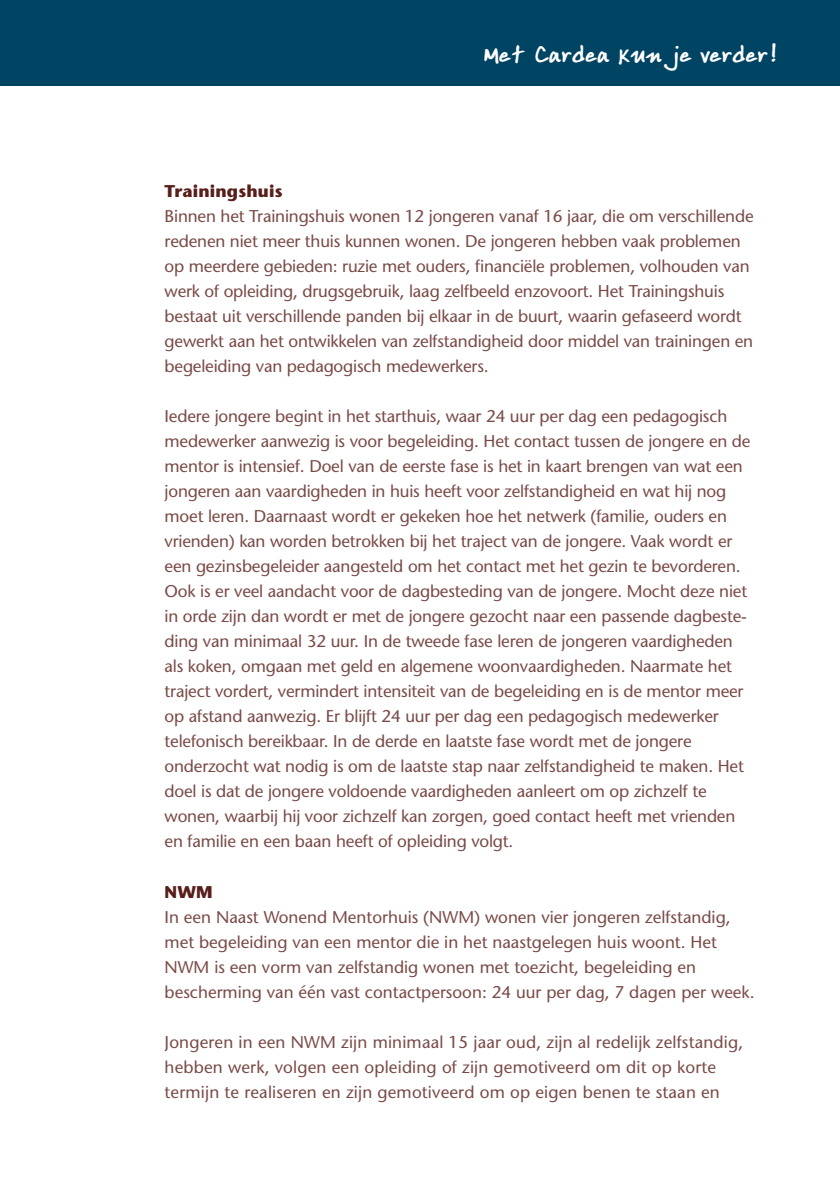
<style>
.page{position:relative;width:840px;height:1191px;background:#fff}
.page>*{position:absolute;margin:0;border:0;box-sizing:border-box;transform-origin:0 0}
.t1{font:700 24px "Ardleys Hand";letter-spacing:.01em;color:#fff}
.t2{font:17px/25px "Stone Sans";letter-spacing:-.01em;color:#794b47}
.t3{font:17px/25px "Stone Sans";letter-spacing:.01em;color:#794b47}
.t4{font:700 17px "Stone Sans";letter-spacing:.01em;color:#581e19}
</style>
<div class="page">
<div style="left:0;top:0;width:839px;height:85px;background:#004464"></div>
<h1 class="t1" style="left:482px;top:40px;width:295px">Met Cardea kun je verder!</h1>
<p class="t4" style="left:164px;top:180px;width:119px">Trainingshuis</p>
<p class="t2" style="left:164px;top:203px;width:590px">Binnen het Trainingshuis wonen 12 jongeren vanaf 16 jaar, die om verschillende redenen niet meer thuis kunnen wonen. De jongeren hebben vaak problemen op meerdere gebieden: ruzie met ouders, financiële problemen, volhouden van werk of opleiding, drugsgebruik, laag zelfbeeld enzovoort. Het Trainingshuis bestaat uit verschillende panden bij elkaar in de buurt, waarin gefaseerd wordt gewerkt aan het ontwikkelen van zelfstandigheid door middel van trainingen en begeleiding van pedagogisch medewerkers.</p>
<p class="t2" style="left:164px;top:403px;width:587px">Iedere jongere begint in het starthuis, waar 24 uur per dag een pedagogisch medewerker aanwezig is voor begeleiding. Het contact tussen de jongere en de mentor is intensief. Doel van de eerste fase is het in kaart brengen van wat een jongeren aan vaardigheden in huis heeft voor zelfstandigheid en wat hij nog moet leren. Daarnaast wordt er gekeken hoe het netwerk (familie, ouders en vrienden) kan worden betrokken bij het traject van de jongere. Vaak wordt er een gezinsbegeleider aangesteld om het contact met het gezin te bevorderen.<br>Ook is er veel aandacht voor de dagbesteding van de jongere. Mocht deze niet in orde zijn dan wordt er met de jongere gezocht naar een passende dagbeste&shy;ding van minimaal 32 uur. In de tweede fase leren de jongeren vaardigheden als koken, omgaan met geld en algemene woonvaardigheden. Naarmate het traject vordert, vermindert intensiteit van de begeleiding en is de mentor meer op afstand aanwezig. Er blijft 24 uur per dag een pedagogisch medewerker telefonisch bereikbaar. In de derde en laatste fase wordt met de jongere onderzocht wat nodig is om de laatste stap naar zelfstandigheid te maken. Het doel is dat de jongere voldoende vaardigheden aanleert om op zichzelf te wonen, waarbij hij voor zichzelf kan zorgen, goed contact heeft met vrienden en familie en een baan heeft of opleiding volgt.</p>
<p class="t4" style="left:164px;top:880px;width:50px">NWM</p>
<p class="t2" style="left:164px;top:904px;width:591px">In een Naast Wonend Mentorhuis (NWM) wonen vier jongeren zelfstandig, met begeleiding van een mentor die in het naastgelegen huis woont. Het NWM is een vorm van zelfstandig wonen met toezicht, begeleiding en bescherming van één vast contactpersoon: 24 uur per dag, 7 dagen per week.</p>
<p class="t3" style="left:164px;top:1029px;width:580px">Jongeren in een NWM zijn minimaal 15 jaar oud, zijn al redelijk zelfstandig, hebben werk, volgen een opleiding of zijn gemotiveerd om dit op korte termijn te realiseren en zijn gemotiveerd om op eigen benen te staan en</p>
</div>
